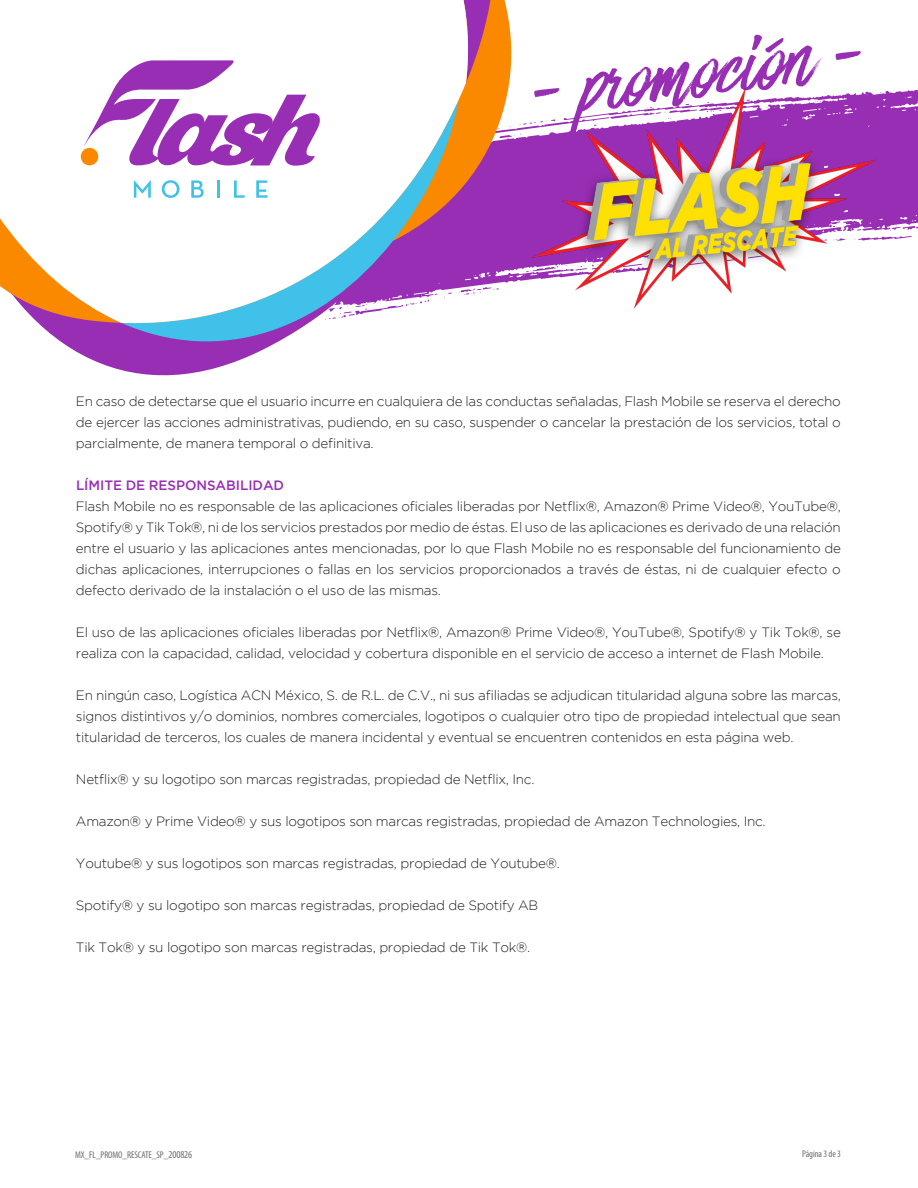
<style>
.page{position:relative;width:918px;height:1188px;background:#fff}
.page>*{position:absolute;margin:0;border:0;box-sizing:border-box;transform-origin:0 0}
.t1{font:italic 87.3px "Have Heart One";color:#982eb4}
.t2{font:300 13.5px/21px "Gotham";letter-spacing:-.02em;color:#231f20;text-align:justify}
.t3{font:500 13.5px "Gotham";letter-spacing:-.005em;color:#982eb4}
.t4{font:condensed 9.75px "Myriad Pro";letter-spacing:-.01em;color:#6c6d70}
.s1{font-size:10.5px}
</style>
<div class="page">
<svg style="left:527px;top:90px;width:391px;height:219px;fill:#982eb4"></svg>
<svg style="left:44px;top:328px;width:178px;height:48px;fill:#982eb4"></svg>
<svg style="left:121px;top:328px;width:180px;height:38px;fill:#982eb4"></svg>
<svg style="left:0;top:0;width:527px;height:324px"></svg>
<img style="left:531px;top:87px;width:345px;height:221px">
<h1 class="t1" style="left:520px;top:47px;width:336px;rotate:-7deg">- promoción -</h1>
<p class="t2" style="left:76px;top:391px;width:766px">En caso de detectarse que el usuario incurre en cualquiera de las conductas señaladas, Flash Mobile se reserva el derecho de ejercer las acciones administrativas, pudiendo, en su caso, suspender o cancelar la prestación de los servicios, total o parcialmente, de manera temporal o definitiva.</p>
<p class="t3" style="left:76px;top:478px;width:210px">LÍMITE DE RESPONSABILIDAD</p>
<p class="t2" style="left:76px;top:496px;width:766px">Flash Mobile no es responsable de las aplicaciones oficiales liberadas por Netflix®, Amazon® Prime Video®, YouTube®, Spotify® y Tik Tok®, ni de los servicios prestados por medio de éstas. El uso de las aplicaciones es derivado de una relación entre el usuario y las aplicaciones antes mencionadas, por lo que Flash Mobile no es responsable del funcionamiento de dichas aplicaciones, interrupciones o fallas en los servicios proporcionados a través de éstas, ni de cualquier efecto o defecto derivado de la instalación o el uso de las mismas.</p>
<p class="t2" style="left:76px;top:622px;width:766px">El uso de las aplicaciones oficiales liberadas por Netflix®, Amazon® Prime Video®, YouTube®, Spotify® y Tik Tok®, se realiza con la capacidad, calidad, velocidad y cobertura disponible en el servicio de acceso a internet de Flash Mobile.</p>
<p class="t2" style="left:76px;top:685px;width:766px">En ningún caso, Logística ACN México, S. de R.L. de C.V., ni sus afiliadas se adjudican titularidad alguna sobre las marcas, signos distintivos y/o dominios, nombres comerciales, logotipos o cualquier otro tipo de propiedad intelectual que sean titularidad de terceros, los cuales de manera incidental y eventual se encuentren contenidos en esta página web.</p>
<p class="t2" style="left:76px;top:769px;width:460px">Netflix® y su logotipo son marcas registradas, propiedad de Netflix, Inc.</p>
<p class="t2" style="left:76px;top:811px;width:691px">Amazon® y Prime Video® y sus logotipos son marcas registradas, propiedad de Amazon Technologies, Inc.</p>
<p class="t2" style="left:76px;top:853px;width:485px">Youtube® y sus logotipos son marcas registradas, propiedad de Youtube®.</p>
<p class="t2" style="left:76px;top:895px;width:464px">Spotify® y su logotipo son marcas registradas, propiedad de Spotify AB</p>
<p class="t2" style="left:76px;top:937px;width:456px">Tik Tok® y su logotipo son marcas registradas, propiedad de Tik Tok®.</p>
<p class="t4" style="left:75px;top:1149px;width:119px">MX_FL_PROMO_RESCATE_SP_<span class="s1">200826</span></p>
<p class="t4" style="left:802px;top:1148px;width:40px">Página 3 de 3</p>
</div>
